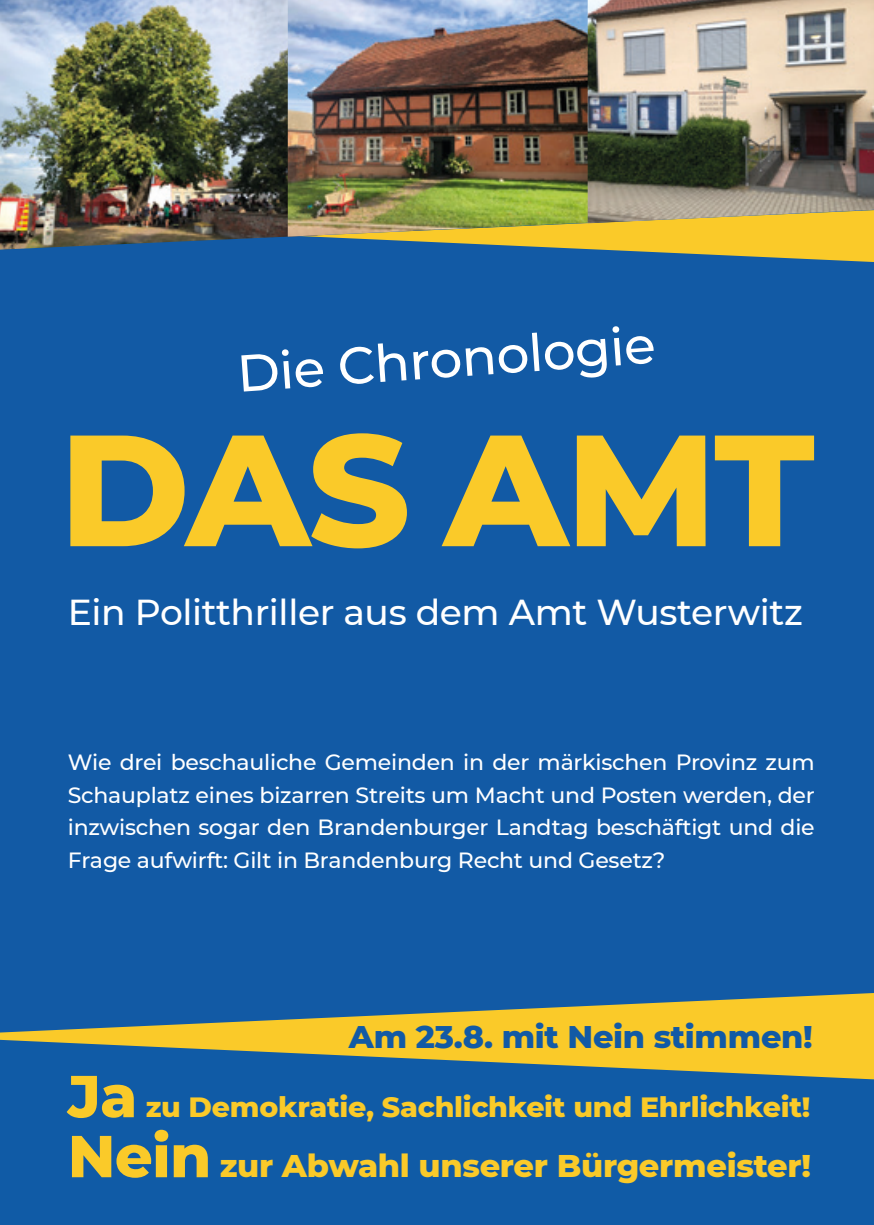
<style>
.page{position:relative;width:874px;height:1225px;background:#fff}
.page>*{position:absolute;margin:0;border:0;box-sizing:border-box;transform-origin:0 0}
.t1{font:800 158px "Montserrat";letter-spacing:-.015em;color:#faca29}
.t2{font:500 51.8px "Montserrat";color:#fff}
.t3{font:500 36px "Montserrat";letter-spacing:-.01em;color:#fff}
.t4{font:800 32px "Montserrat";letter-spacing:-.01em;color:#faca29}
.t5{font:800 32px "Montserrat";letter-spacing:-.01em;color:#125aa5}
.t6{font:800 28.4px "Montserrat";letter-spacing:-.01em;color:#faca29}
.t7{font:500 22px/32.8px "Montserrat";letter-spacing:-.01em;color:#fff;text-align:justify}
.s1{font-size:59px}
</style>
<div class="page">
<div style="left:0;top:262px;width:873px;height:731px;background:#125aa5"></div>
<svg style="left:0;top:993px;width:873px;height:46px;background:#96995e"></svg>
<svg style="left:0;top:1039px;width:873px;height:186px;background:#296798"></svg>
<svg style="left:0;top:250px;width:873px;height:12px;background:#356a92"></svg>
<svg style="left:317px;top:223px;width:556px;height:27px;background:#d1b63e"></svg>
<img style="left:0;top:0;width:317px;height:250px">
<img style="left:287px;top:0;width:310px;height:237px">
<img style="left:587px;top:0;width:286px;height:223px">
<p class="t2" style="left:234px;top:337px;width:420px;rotate:-4deg">Die Chronologie</p>
<p class="t1" style="left:59px;top:374px;width:756px">DAS AMT</p>
<p class="t3" style="left:68px;top:587px;width:736px">Ein Politthriller aus dem Amt Wusterwitz</p>
<p class="t7" style="left:68px;top:745px;width:748px">Wie drei beschauliche Gemeinden in der märkischen Provinz zum Schauplatz eines bizarren Streits um Macht und Posten werden, der inzwischen sogar den Brandenburger Landtag beschäftigt und die Frage aufwirft: Gilt in Brandenburg Recht und Gesetz?</p>
<p class="t5" style="left:349px;top:1012px;width:465px">Am 23.8. mit Nein stimmen!</p>
<p class="t6" style="left:68px;top:1086px;width:743px"><span class="s1">Ja</span> zu Demokratie, Sachlichkeit und Ehrlichkeit!</p>
<p class="t4" style="left:68px;top:1142px;width:744px"><span class="s1">Nein</span> zur Abwahl unserer Bürgermeister!</p>
</div>
